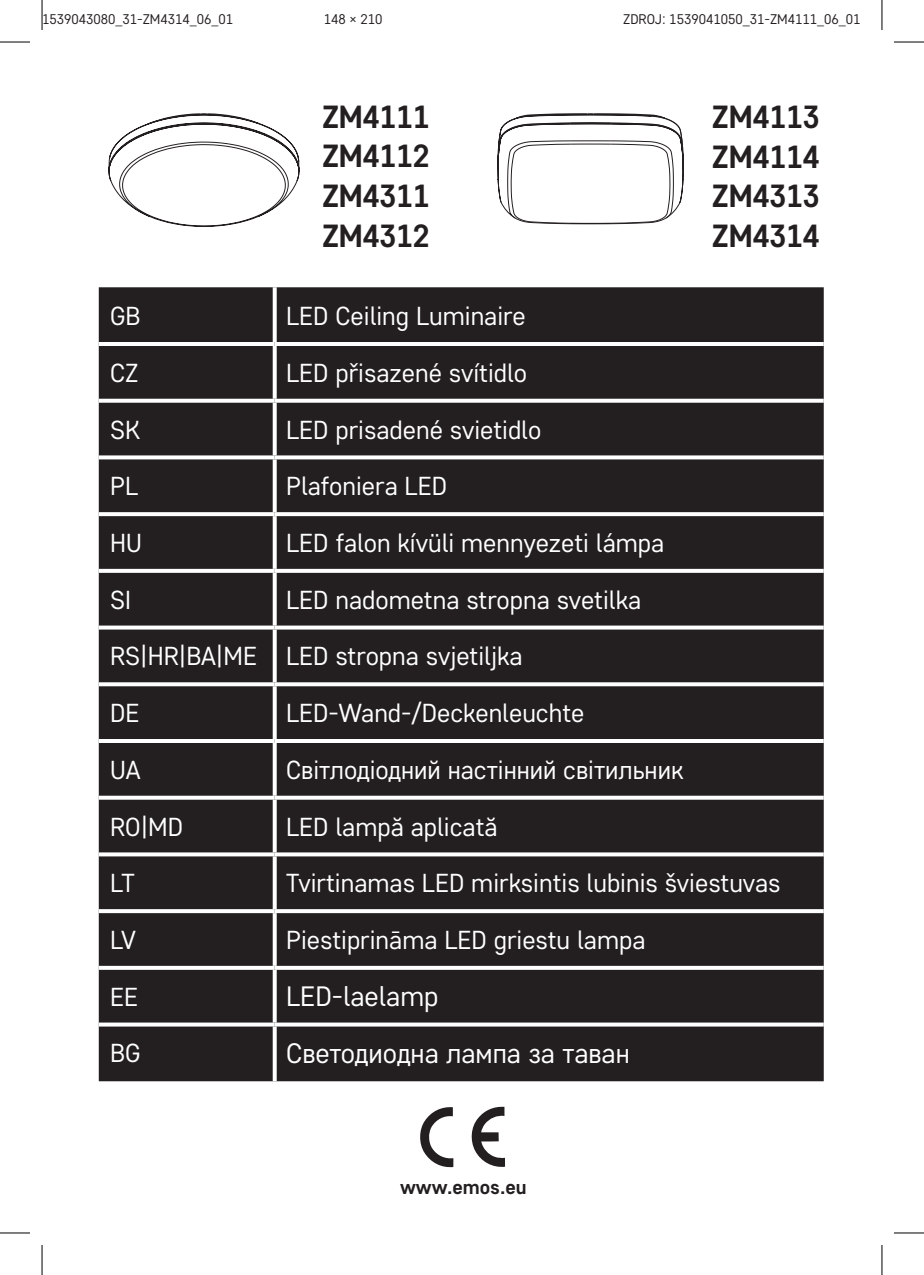
<style>
.page{position:relative;width:924px;height:1275px;background:#fff}
.page>*{position:absolute;margin:0;border:0;box-sizing:border-box;transform-origin:0 0}
.t1{font:700 32px/39.8px "Core Sans D55";letter-spacing:-.02em;color:#231f20;text-align:justify}
.t2{font:28px "Core Sans D35";color:#fff}
.t3{font:26px/56.8px "Core Sans D35";color:#fff}
.t4{font:700 20px "Core Sans D55";color:#231f20}
.t5{font:14px "Core Sans D35";color:#231f20}
</style>
<div class="page">
<svg style="left:471px;top:1106px;width:34px;height:61px"></svg>
<svg style="left:420px;top:1107px;width:33px;height:61px"></svg>
<div style="left:99px;top:287px;width:724px;height:794px;background:#231f20"></div>
<svg style="left:272px;top:287px;width:4px;height:55px"></svg>
<hr style="left:99px;top:342px;width:175px;height:4px;background:#fff">
<hr style="left:274px;top:342px;width:549px;height:4px;background:#fff">
<svg style="left:272px;top:346px;width:4px;height:53px"></svg>
<svg style="left:99px;top:399px;width:175px;height:4px"></svg>
<svg style="left:274px;top:399px;width:549px;height:4px"></svg>
<svg style="left:272px;top:403px;width:4px;height:52px"></svg>
<svg style="left:99px;top:455px;width:175px;height:4px"></svg>
<svg style="left:274px;top:455px;width:549px;height:4px"></svg>
<svg style="left:272px;top:459px;width:4px;height:53px"></svg>
<svg style="left:99px;top:512px;width:175px;height:4px"></svg>
<svg style="left:274px;top:512px;width:549px;height:4px"></svg>
<svg style="left:272px;top:516px;width:4px;height:53px"></svg>
<svg style="left:99px;top:569px;width:175px;height:4px"></svg>
<svg style="left:274px;top:569px;width:549px;height:4px"></svg>
<svg style="left:272px;top:573px;width:4px;height:52px"></svg>
<svg style="left:99px;top:625px;width:175px;height:4px"></svg>
<svg style="left:274px;top:625px;width:549px;height:4px"></svg>
<svg style="left:272px;top:629px;width:4px;height:53px"></svg>
<svg style="left:99px;top:682px;width:175px;height:4px"></svg>
<svg style="left:274px;top:682px;width:549px;height:4px"></svg>
<svg style="left:272px;top:686px;width:4px;height:53px"></svg>
<hr style="left:99px;top:739px;width:175px;height:4px;background:#fff">
<hr style="left:274px;top:739px;width:549px;height:4px;background:#fff">
<svg style="left:272px;top:743px;width:4px;height:52px"></svg>
<svg style="left:99px;top:795px;width:175px;height:4px"></svg>
<svg style="left:274px;top:795px;width:549px;height:4px"></svg>
<svg style="left:272px;top:799px;width:4px;height:53px"></svg>
<svg style="left:99px;top:852px;width:175px;height:4px"></svg>
<svg style="left:274px;top:852px;width:549px;height:4px"></svg>
<svg style="left:272px;top:856px;width:4px;height:53px"></svg>
<svg style="left:99px;top:909px;width:175px;height:4px"></svg>
<svg style="left:274px;top:909px;width:549px;height:4px"></svg>
<svg style="left:272px;top:913px;width:4px;height:53px"></svg>
<svg style="left:99px;top:966px;width:175px;height:4px"></svg>
<svg style="left:274px;top:966px;width:549px;height:4px"></svg>
<svg style="left:272px;top:970px;width:4px;height:52px"></svg>
<svg style="left:99px;top:1022px;width:175px;height:4px"></svg>
<svg style="left:274px;top:1022px;width:549px;height:4px"></svg>
<svg style="left:272px;top:1026px;width:4px;height:55px"></svg>
<svg style="left:497px;top:113px;width:186px;height:111px"></svg>
<svg style="left:108px;top:113px;width:191px;height:114px"></svg>
<hr style="left:0;top:42px;width:30px;height:1px;background:#000">
<hr style="left:893px;top:42px;width:30px;height:1px;background:#000">
<hr style="left:0;top:1232px;width:30px;height:1px;background:#000">
<hr style="left:893px;top:1232px;width:30px;height:1px;background:#000">
<hr style="left:42px;top:0;width:1px;height:30px;background:#000">
<hr style="left:42px;top:1245px;width:1px;height:30px;background:#000">
<hr style="left:881px;top:0;width:1px;height:30px;background:#000">
<hr style="left:881px;top:1245px;width:1px;height:30px;background:#000">
<p class="t5" style="left:42px;top:10px;width:193px">1539043080_31-ZM4314_06_01</p>
<p class="t5" style="left:324px;top:10px;width:60px">148 × 210</p>
<p class="t5" style="left:623px;top:10px;width:239px">ZDROJ: 1539041050_31-ZM4111_06_01</p>
<p class="t1" style="left:322px;top:96px;width:109px">ZM4111<br>ZM4112<br>ZM4311<br>ZM4312</p>
<p class="t1" style="left:711px;top:96px;width:109px">ZM4113<br>ZM4114<br>ZM4313<br>ZM4314</p>
<p class="t3" style="left:110px;top:287px;width:32px">GB</p>
<p class="t3" style="left:286px;top:287px;width:241px">LED Ceiling Luminaire</p>
<p class="t3" style="left:110px;top:343px;width:30px">CZ</p>
<p class="t3" style="left:286px;top:343px;width:242px">LED přisazené svítidlo</p>
<p class="t3" style="left:110px;top:400px;width:31px">SK</p>
<p class="t3" style="left:286px;top:400px;width:257px">LED prisadené svietidlo</p>
<p class="t3" style="left:110px;top:457px;width:30px">PL</p>
<p class="t3" style="left:286px;top:457px;width:162px">Plafoniera LED</p>
<p class="t3" style="left:110px;top:513px;width:33px">HU</p>
<p class="t3" style="left:286px;top:513px;width:379px">LED falon kívüli mennyezeti lámpa</p>
<p class="t3" style="left:110px;top:570px;width:22px">SI</p>
<p class="t3" style="left:110px;top:570px;width:532px;text-indent:176px">LED nadometna stropna svetilka<br>RS|HR|BA|ME LED stropna svjetiljka<br>DE</p>
<p class="t3" style="left:286px;top:684px;width:300px">LED-Wand-/Deckenleuchte</p>
<p class="t3" style="left:110px;top:740px;width:32px">UA</p>
<p class="t3" style="left:286px;top:740px;width:398px">Світлодіодний настінний світильник</p>
<p class="t3" style="left:110px;top:797px;width:74px">RO|MD</p>
<p class="t3" style="left:286px;top:797px;width:213px">LED lampă aplicată</p>
<p class="t3" style="left:110px;top:854px;width:26px">LT</p>
<p class="t3" style="left:286px;top:854px;width:496px">Tvirtinamas LED mirksintis lubinis šviestuvas</p>
<p class="t3" style="left:110px;top:910px;width:27px">LV</p>
<p class="t3" style="left:286px;top:910px;width:361px">Piestiprināma LED griestu lampa</p>
<p class="t3" style="left:110px;top:967px;width:30px">EE</p>
<p class="t2" style="left:286px;top:978px;width:154px">LED-laelamp</p>
<p class="t3" style="left:110px;top:1024px;width:32px">BG</p>
<p class="t2" style="left:286px;top:1035px;width:345px">Светодиодна лампа за таван</p>
<p class="t4" style="left:400px;top:1174px;width:128px">www.emos.eu</p>
</div>
